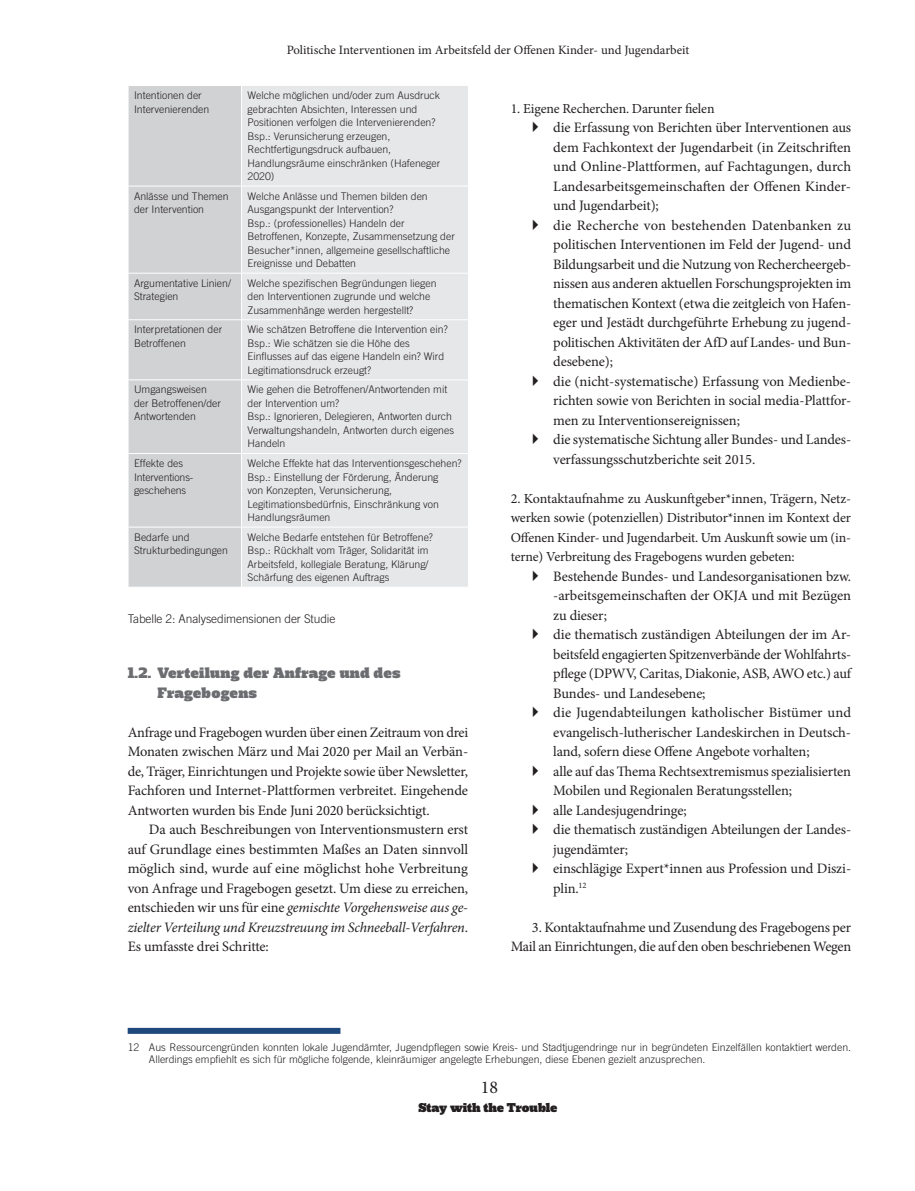
<style>
.page{position:relative;width:915px;height:1191px;background:#fff}
.page>*{position:absolute;margin:0;border:0;box-sizing:border-box;transform-origin:0 0}
.t1{font:18px "Minion Pro";color:#231f20}
.heading_3{font:15px/19.5px "Girga";letter-spacing:.015em;color:#6c6d70}
.Brot{font:14.4px/19.5px "Minion Pro";letter-spacing:-.01em;color:#231f20;text-align:justify}
.Brot_1__Absatz{font:14.4px/19.5px "Minion Pro";letter-spacing:-.01em;color:#231f20;text-align:justify}
.Brot_1__Absatz-2{font:13.8px/19.5px "Minion Pro";letter-spacing:-.01em;color:#231f20;text-align:justify}
.t2{font:12.75px "Minion Pro";color:#231f20}
.t3{font:12.75px "Girga";letter-spacing:-.005em;color:#231f20}
.Tabellenunterschrift{font:300 12px "Trade Gothic LT Pro";letter-spacing:-.01em;color:#231f20}
.Fußnotenformat{font:300 10.5px/13.5px "Trade Gothic LT Pro";color:#231f20}
.s1{font-style:italic}
</style>
<div class="page">
<div style="left:129px;top:86px;width:112px;height:501px;background:#d1d2d4"></div>
<div style="left:242px;top:86px;width:226px;height:501px;background:#e6e7e9"></div>
<hr style="left:128px;top:186px;width:113px;height:1px;background:#fff">
<hr style="left:241px;top:186px;width:227px;height:1px;background:#fff">
<hr style="left:128px;top:273px;width:113px;height:1px;background:#fff">
<hr style="left:241px;top:273px;width:227px;height:1px;background:#fff">
<hr style="left:128px;top:319px;width:113px;height:1px;background:#fff">
<hr style="left:241px;top:319px;width:227px;height:1px;background:#fff">
<hr style="left:128px;top:379px;width:113px;height:1px;background:#fff">
<hr style="left:241px;top:379px;width:227px;height:1px;background:#fff">
<hr style="left:128px;top:453px;width:113px;height:1px;background:#fff">
<hr style="left:241px;top:453px;width:227px;height:1px;background:#fff">
<hr style="left:128px;top:527px;width:113px;height:1px;background:#fff">
<hr style="left:241px;top:527px;width:227px;height:1px;background:#fff">
<div style="left:128px;top:1027px;width:212px;height:6px;background:#1f497d"></div>
<p class="t2" style="left:286px;top:41px;width:404px">Politische Interventionen im Arbeitsfeld der Offenen Kinder- und Jugendarbeit</p>
<p class="Fußnotenformat" style="left:134px;top:88px;width:77px">Intentionen der<br>Intervenierenden</p>
<p class="Fußnotenformat" style="left:247px;top:88px;width:194px">Welche möglichen und/oder zum Ausdruck gebrachten Absichten, Interessen und<br>Positionen verfolgen die Intervenierenden?</p>
<p class="Fußnotenformat" style="left:247px;top:129px;width:194px">Bsp.: Verunsicherung erzeugen,<br>Rechtfertigungsdruck aufbauen,<br>Handlungsräume einschränken (Hafeneger<br>2020)</p>
<p class="Fußnotenformat" style="left:134px;top:189px;width:96px">Anlässe und Themen der Intervention</p>
<p class="Fußnotenformat" style="left:247px;top:189px;width:182px">Welche Anlässe und Themen bilden den<br>Ausgangspunkt der Intervention?</p>
<p class="Fußnotenformat" style="left:247px;top:216px;width:209px">Bsp.: (professionelles) Handeln der Betroffenen, Konzepte, Zusammensetzung der Besucher*innen, allgemeine gesellschaftliche Ereignisse und Debatten</p>
<p class="Fußnotenformat" style="left:134px;top:276px;width:98px">Argumentative Linien/<br>Strategien</p>
<p class="Fußnotenformat" style="left:247px;top:276px;width:190px">Welche spezifischen Begründungen liegen den Interventionen zugrunde und welche<br>Zusammenhänge werden hergestellt?</p>
<p class="Fußnotenformat" style="left:134px;top:323px;width:90px">Interpretationen der<br>Betroffenen</p>
<p class="Fußnotenformat" style="left:247px;top:323px;width:202px">Wie schätzen Betroffene die Intervention ein?</p>
<p class="Fußnotenformat" style="left:247px;top:336px;width:198px">Bsp.: Wie schätzen sie die Höhe des<br>Einflusses auf das eigene Handeln ein? Wird<br>Legitimationsdruck erzeugt?</p>
<p class="Fußnotenformat" style="left:134px;top:383px;width:88px">Umgangsweisen der Betroffenen/der<br>Antwortenden</p>
<p class="Fußnotenformat" style="left:247px;top:383px;width:201px">Wie gehen die Betroffenen/Antwortenden mit der Intervention um?</p>
<p class="Fußnotenformat" style="left:247px;top:410px;width:208px">Bsp.: Ignorieren, Delegieren, Antworten durch<br>Verwaltungshandeln, Antworten durch eigenes<br>Handeln</p>
<p class="Fußnotenformat" style="left:134px;top:456px;width:61px">Effekte des<br>Interventions&shy;geschehens</p>
<p class="Fußnotenformat" style="left:247px;top:456px;width:215px">Welche Effekte hat das Interventionsgeschehen?</p>
<p class="Fußnotenformat" style="left:247px;top:470px;width:193px">Bsp.: Einstellung der Förderung, Änderung von Konzepten, Verunsicherung, Legitimationsbedürfnis, Einschränkung von Handlungsräumen</p>
<p class="Fußnotenformat" style="left:134px;top:530px;width:95px">Bedarfe und<br>Strukturbedingungen</p>
<p class="Fußnotenformat" style="left:247px;top:530px;width:187px">Welche Bedarfe entstehen für Betroffene?</p>
<p class="Fußnotenformat" style="left:247px;top:543px;width:182px;text-align:justify">Bsp.: Rückhalt vom Träger, Solidarität im Arbeitsfeld, kollegiale Beratung, Klärung/ Schärfung des eigenen Auftrags</p>
<p class="Tabellenunterschrift" style="left:128px;top:611px;width:209px">Tabelle 2: Analysedimensionen der Studie</p>
<p class="heading_3" style="left:157px;top:663px;width:244px;text-indent:-30px">1.2. Verteilung der Anfrage und des<br>Fragebogens</p>
<p class="Brot_1__Absatz" style="left:128px;top:722px;width:342px">Anfrage und Fragebogen wurden über einen Zeitraum von drei Monaten zwischen März und Mai 2020 per Mail an Verbän&shy;de, Träger, Einrichtungen und Projekte sowie über Newsletter, Fachforen und Internet-Plattformen verbreitet. Eingehende Antworten wurden bis Ende Juni 2020 berücksichtigt.</p>
<p class="Brot" style="left:128px;top:820px;width:342px;text-indent:21px">Da auch Beschreibungen von Interventionsmustern erst auf Grundlage eines bestimmten Maßes an Daten sinnvoll möglich sind, wurde auf eine möglichst hohe Verbreitung von Anfrage und Fragebogen gesetzt. Um diese zu erreichen, entschieden wir uns für eine <span class="s1">gemischte Vorgehensweise aus ge&shy;zielter Verteilung und Kreuzstreuung im Schneeball-Verfahren</span>.<br>Es umfasste drei Schritte:</p>
<p class="Brot_1__Absatz-2" style="left:510px;top:98px;width:205px">1. Eigene Recherchen. Darunter fielen</p>
<p class="Brot" style="left:553px;top:118px;width:299px">die Erfassung von Berichten über Interventionen aus dem Fachkontext der Jugendarbeit (in Zeitschriften und Online-Plattformen, auf Fachtagungen, durch Landesarbeitsgemeinschaften der Offenen Kinder&shy;und Jugendarbeit);</p>
<p class="Brot" style="left:553px;top:215px;width:299px">die Recherche von bestehenden Datenbanken zu politischen Interventionen im Feld der Jugend- und Bildungsarbeit und die Nutzung von Rechercheergeb&shy;nissen aus anderen aktuellen Forschungsprojekten im thematischen Kontext (etwa die zeitgleich von Hafen&shy;eger und Jestädt durchgeführte Erhebung zu jugend&shy;politischen Aktivitäten der AfD auf Landes- und Bun&shy;desebene);</p>
<p class="Brot" style="left:553px;top:371px;width:299px">die (nicht-systematische) Erfassung von Medienbe&shy;richten sowie von Berichten in social media-Plattfor&shy;men zu Interventionsereignissen;</p>
<p class="Brot" style="left:553px;top:430px;width:299px">die systematische Sichtung aller Bundes- und Landes&shy;verfassungsschutzberichte seit 2015.</p>
<p class="Brot_1__Absatz-2" style="left:510px;top:488px;width:342px">2. Kontaktaufnahme zu Auskunftgeber*innen, Trägern, Netz&shy;werken sowie (potenziellen) Distributor*innen im Kontext der Offenen Kinder- und Jugendarbeit. Um Auskunft sowie um (in&shy;terne) Verbreitung des Fragebogens wurden gebeten:</p>
<p class="Brot" style="left:553px;top:566px;width:299px">Bestehende Bundes- und Landesorganisationen bzw. -arbeitsgemeinschaften der OKJA und mit Bezügen zu dieser;</p>
<p class="Brot" style="left:553px;top:625px;width:299px">die thematisch zuständigen Abteilungen der im Ar&shy;beitsfeld engagierten Spitzenverbände der Wohlfahrts&shy;pflege (DPWV, Caritas, Diakonie, ASB, AWO etc.) auf Bundes- und Landesebene;</p>
<p class="Brot" style="left:553px;top:703px;width:299px">die Jugendabteilungen katholischer Bistümer und evangelisch-lutherischer Landeskirchen in Deutsch&shy;land, sofern diese Offene Angebote vorhalten;</p>
<p class="Brot" style="left:553px;top:761px;width:299px">alle auf das Thema Rechtsextremismus spezialisierten<br>Mobilen und Regionalen Beratungsstellen;</p>
<p class="Brot" style="left:553px;top:800px;width:135px">alle Landesjugendringe;</p>
<p class="Brot" style="left:553px;top:820px;width:299px">die thematisch zuständigen Abteilungen der Landes&shy;jugendämter;</p>
<p class="Brot" style="left:553px;top:859px;width:299px">einschlägige Expert*innen aus Profession und Diszi&shy;plin.<sup>12</sup></p>
<p class="Brot" style="left:510px;top:917px;width:342px;text-align:right">3. Kontaktaufnahme und Zusendung des Fragebogens per<br>Mail an Einrichtungen, die auf den oben beschriebenen Wegen</p>
<p class="Fußnotenformat" style="left:149px;top:1041px;width:703px;line-height:12px;text-indent:-21px">12 Aus Ressourcengründen konnten lokale Jugendämter, Jugendpflegen sowie Kreis- und Stadtjugendringe nur in begründeten Einzelfällen kontaktiert werden.<br>Allerdings empfiehlt es sich für mögliche folgende, kleinräumiger angelegte Erhebungen, diese Ebenen gezielt anzusprechen.</p>
<p class="t1" style="left:480px;top:1075px;width:19px">18</p>
<p class="t3" style="left:418px;top:1099px;width:141px">Stay with the Trouble</p>
</div>
